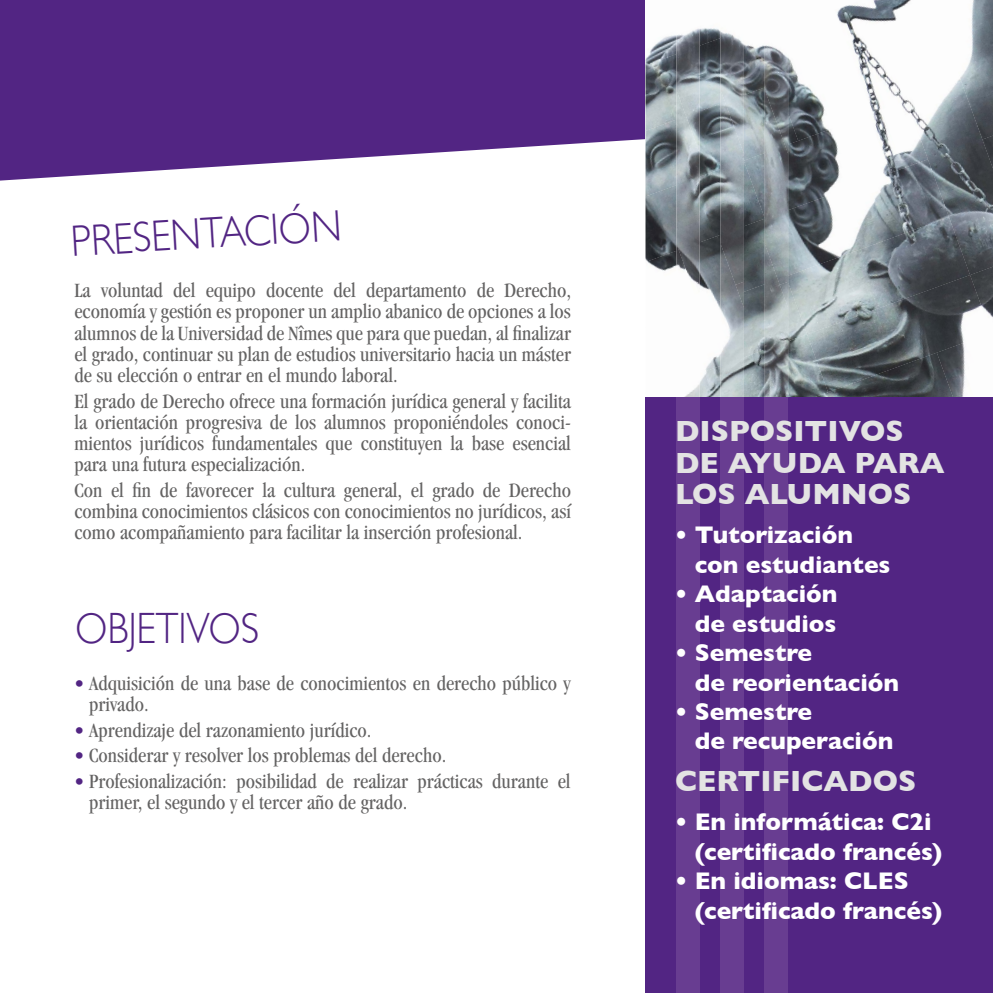
<style>
.page{position:relative;width:993px;height:993px;background:#fff}
.page>*{position:absolute;margin:0;border:0;box-sizing:border-box;transform-origin:0 0}
.t1{font:300 43.75px "Gill Sans";color:#522583;scale:.9 1}
.t2{font:700 29.75px/31.5px "Gill Sans";color:#e3e3e3}
.t3{font:700 24.5px/29.4px "Gill Sans";color:#fff}
.t4{font:condensed 21px/21px "Garamond";color:#646363;text-align:justify}
.s1{color:#522583}
</style>
<div class="page">
<svg style="left:0;top:0;width:645px;height:180px;background:#653d90"></svg>
<img style="left:645px;top:28px;width:119px;height:59px">
<img style="left:755px;top:0;width:156px;height:79px">
<img style="left:961px;top:0;width:31px;height:81px">
<img style="left:645px;top:87px;width:119px;height:74px">
<img style="left:787px;top:24px;width:174px;height:77px">
<img style="left:645px;top:161px;width:75px;height:57px">
<img style="left:743px;top:101px;width:163px;height:117px">
<img style="left:906px;top:81px;width:86px;height:185px">
<img style="left:645px;top:218px;width:119px;height:64px">
<img style="left:787px;top:159px;width:161px;height:58px">
<img style="left:981px;top:135px;width:11px;height:34px">
<img style="left:699px;top:282px;width:65px;height:52px">
<img style="left:787px;top:217px;width:182px;height:117px">
<img style="left:699px;top:334px;width:113px;height:63px">
<img style="left:806px;top:275px;width:163px;height:117px">
<img style="left:969px;top:266px;width:23px;height:51px">
<img style="left:812px;top:352px;width:124px;height:45px">
<img style="left:936px;top:332px;width:33px;height:65px">
<div style="left:645px;top:397px;width:347px;height:595px;background:#522583"></div>
<img style="left:676px;top:28px;width:23px;height:61px">
<img style="left:676px;top:89px;width:23px;height:154px">
<img style="left:676px;top:243px;width:23px;height:154px">
<img style="left:691px;top:281px;width:8px;height:27px">
<div style="left:676px;top:397px;width:23px;height:595px;background:#683d91"></div>
<img style="left:720px;top:28px;width:23px;height:61px">
<img style="left:720px;top:89px;width:23px;height:154px">
<img style="left:720px;top:243px;width:23px;height:154px">
<img style="left:735px;top:281px;width:8px;height:27px">
<div style="left:720px;top:397px;width:23px;height:595px;background:#683d91"></div>
<img style="left:764px;top:0;width:23px;height:89px">
<img style="left:764px;top:89px;width:23px;height:154px">
<img style="left:764px;top:243px;width:23px;height:154px">
<img style="left:779px;top:281px;width:8px;height:27px">
<div style="left:764px;top:397px;width:23px;height:595px;background:#683d91"></div>
<h1 class="t1" style="left:69px;top:208px;width:302px;rotate:-4deg">PRESENTACIÓN</h1>
<p class="t4" style="left:74px;top:280px;width:498px">La voluntad del equipo docente del departamento de Derecho, economía y gestión es proponer un amplio abanico de opciones a los alumnos de la Universidad de Nîmes que para que puedan, al finalizar el grado, continuar su plan de estudios universitario hacia un máster de su elección o entrar en el mundo laboral.</p>
<p class="t4" style="left:74px;top:390px;width:498px">El grado de Derecho ofrece una formación jurídica general y facilita la orientación progresiva de los alumnos proponiéndoles conoci&shy;mientos jurídicos fundamentales que constituyen la base esencial para una futura especialización.</p>
<p class="t4" style="left:74px;top:479px;width:498px">Con el fin de favorecer la cultura general, el grado de Derecho combina conocimientos clásicos con conocimientos no jurídicos, así como acompañamiento para facilitar la inserción profesional.</p>
<h1 class="t1" style="left:75px;top:594px;width:206px">OBJETIVOS</h1>
<p class="t4" style="left:89px;top:672px;width:482px;text-indent:-15px"><span class="s1">•</span> Adquisición de una base de conocimientos en derecho público y privado.</p>
<p class="t4" style="left:74px;top:719px;width:299px"><span class="s1">•</span> Aprendizaje del razonamiento jurídico.</p>
<p class="t4" style="left:74px;top:744px;width:373px"><span class="s1">•</span> Considerar y resolver los problemas del derecho.</p>
<p class="t4" style="left:89px;top:770px;width:482px;text-indent:-15px"><span class="s1">•</span> Profesionalización: posibilidad de realizar prácticas durante el primer, el segundo y el tercer año de grado.</p>
<h2 class="t2" style="left:675px;top:414px;width:271px">DISPOSITIVOS<br>DE AYUDA PARA<br>LOS ALUMNOS</h2>
<p class="t3" style="left:694px;top:519px;width:197px;text-indent:-20px">• Tutorización con estudiantes</p>
<p class="t3" style="left:675px;top:578px;width:164px;text-align:right">• Adaptación de estudios</p>
<p class="t3" style="left:694px;top:637px;width:206px;text-indent:-20px">• Semestre<br>de reorientación</p>
<p class="t3" style="left:694px;top:696px;width:200px;text-indent:-20px">• Semestre<br>de recuperación</p>
<h2 class="t2" style="left:675px;top:764px;width:242px">CERTIFICADOS</h2>
<p class="t3" style="left:694px;top:806px;width:249px;text-indent:-20px">• En informática: C2i (certificado francés)</p>
<p class="t3" style="left:694px;top:865px;width:249px;text-indent:-20px">• En idiomas: CLES (certificado francés)</p>
</div>
